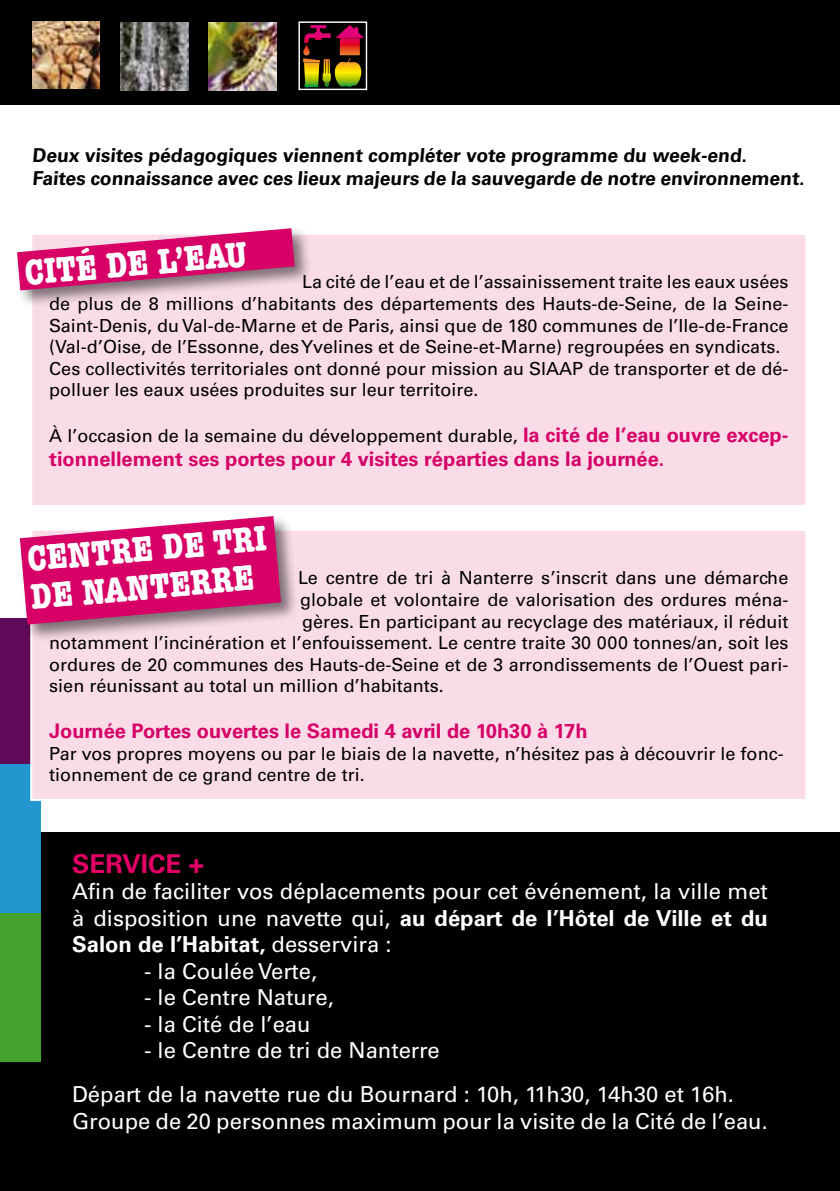
<style>
.page{position:relative;width:840px;height:1191px;background:#fff}
.page>*{position:absolute;margin:0;border:0;box-sizing:border-box;transform-origin:0 0}
.t1{font:700 condensed 36px/38px "American Typewriter";color:#fff}
.t2{font:700 26px "Univers";color:#e30065}
.t3{font:22px/26.4px "Univers";color:#fff;text-align:justify}
.t4{font:700 20px "Univers";color:#d60066}
.t5{font:700 19.2px/23px "Univers";color:#000}
.t6{font:18px/21.6px "Univers";color:#000}
.s1{font-weight:700;font-size:20px;color:#d60066}
.s2{font-weight:700}
</style>
<div class="page">
<div style="left:0;top:832px;width:839px;height:359px;background:#000"></div>
<div style="left:0;top:0;width:839px;height:105px;background:#000"></div>
<div style="left:0;top:618px;width:41px;height:148px;background:#600b5a"></div>
<div style="left:0;top:764px;width:41px;height:148px;background:#2196cf"></div>
<div style="left:0;top:913px;width:41px;height:148px;background:#44a12b"></div>
<div style="left:31px;top:234px;width:775px;height:272px;background:#fadce9"></div>
<div style="left:30px;top:233px;width:777px;height:274px;border:2px solid #fff"></div>
<div style="left:31px;top:529px;width:775px;height:271px;background:#fadce9"></div>
<div style="left:30px;top:528px;width:777px;height:273px;border:2px solid #fff"></div>
<div style="left:14px;top:225px;width:298px;height:83px;background:#000;opacity:.5"></div>
<svg style="left:17px;top:228px;width:277px;height:62px"></svg>
<img style="left:32px;top:21px;width:67px;height:67px">
<img style="left:121px;top:23px;width:67px;height:67px">
<img style="left:209px;top:23px;width:67px;height:67px">
<div style="left:298px;top:21px;width:69px;height:69px;border:1px solid #fff"></div>
<svg style="left:303px;top:25px;width:60px;height:63px"></svg>
<div style="left:17px;top:513px;width:281px;height:129px;background:#000;opacity:.5"></div>
<svg style="left:20px;top:516px;width:261px;height:108px"></svg>
<p class="t5" style="left:32px;top:144px;width:775px">Deux visites pédagogiques viennent compléter vote programme du week-end.<br>Faites connaissance avec ces lieux majeurs de la sauvegarde de notre environnement.</p>
<h1 class="t1" style="left:23px;top:254px;width:225px;rotate:-5deg">cité de l’eau</h1>
<p class="t6" style="left:49px;top:271px;width:740px;text-indent:252px">La cité de l’eau et de l’assainissement traite les eaux usées de plus de 8 millions d’habitants des départements des Hauts-de-Seine, de la Seine-Saint-Denis, du Val-de-Marne et de Paris, ainsi que de 180 communes de l’Ile-de-France (Val-d’Oise, de l’Essonne, des Yvelines et de Seine-et-Marne) regroupées en syndicats.<br>Ces collectivités territoriales ont donné pour mission au SIAAP de transporter et de dé&shy;polluer les eaux usées produites sur leur territoire.</p>
<p class="t6" style="left:49px;top:425px;width:740px">à l’occasion de la semaine du développement durable, <span class="s1">la cité de l’eau ouvre excep-</span></p>
<p class="t4" style="left:49px;top:447px;width:616px">tionnellement ses portes pour 4 visites réparties dans la journée.</p>
<h1 class="t1" style="left:26px;top:540px;width:241px;rotate:-5deg">centre de tri de nanterre</h1>
<p class="t6" style="left:298px;top:567px;width:491px">Le centre de tri à Nanterre s’inscrit dans une démarche</p>
<p class="t6" style="left:300px;top:589px;width:489px">globale et volontaire de valorisation des ordures ména-</p>
<p class="t6" style="left:302px;top:610px;width:487px">gères. En participant au recyclage des matériaux, il réduit</p>
<p class="t6" style="left:49px;top:632px;width:740px">notamment l’incinération et l’enfouissement. Le centre traite 30 000 tonnes/an, soit les</p>
<p class="t6" style="left:49px;top:653px;width:740px">ordures de 20 communes des Hauts-de-Seine et de 3 arrondissements de l’Ouest pari-</p>
<p class="t6" style="left:49px;top:675px;width:396px">sien réunissant au total un million d’habitants.</p>
<p class="t4" style="left:49px;top:719px;width:539px">Journée Portes ouvertes le Samedi 4 avril de 10h30 à 17h</p>
<p class="t6" style="left:49px;top:742px;width:735px">Par vos propres moyens ou par le biais de la navette, n’hésitez pas à découvrir le fonc&shy;tionnement de ce grand centre de tri.</p>
<h2 class="t2" style="left:72px;top:848px;width:133px">SERVICE +</h2>
<p class="t3" style="left:72px;top:878px;width:697px">Afin de faciliter vos déplacements pour cet événement, la ville met à disposition une navette qui, <span class="s2">au départ de l’Hôtel de Ville et du Salon de l’Habitat,</span> desservira :</p>
<p class="t3" style="left:144px;top:957px;width:174px">- la Coulée Verte,</p>
<p class="t3" style="left:144px;top:984px;width:191px">- le Centre Nature,</p>
<p class="t3" style="left:144px;top:1010px;width:168px">- la Cité de l’eau</p>
<p class="t3" style="left:72px;top:1028px;width:663px;line-height:44.4px;text-indent:72px">- le Centre de tri de Nanterre<br>Départ de la navette rue du Bournard : 10h, 11h30, 14h30 et 16h.</p>
<p class="t3" style="left:72px;top:1107px;width:697px">Groupe de 20 personnes maximum pour la visite de la Cité de l’eau.</p>
</div>
